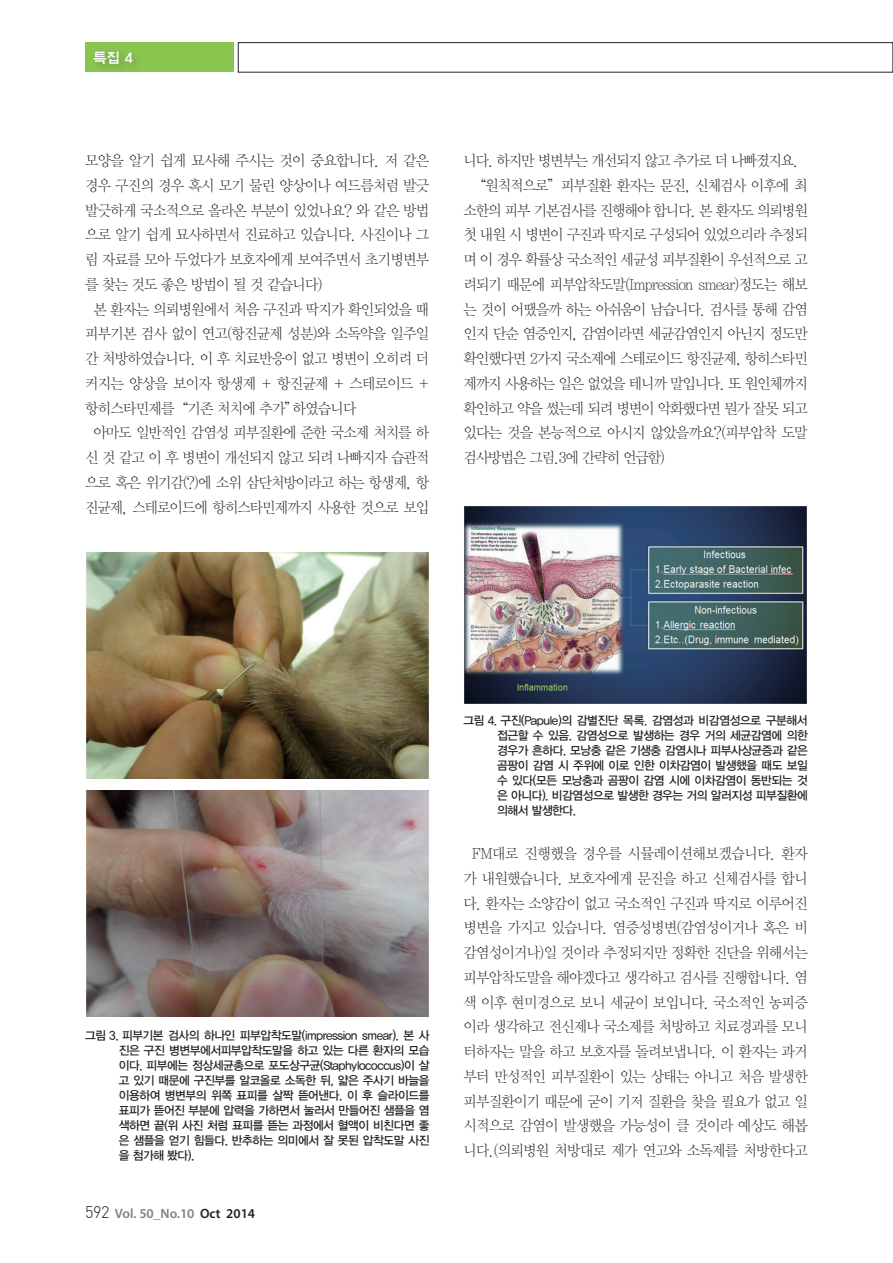
<style>
.page{position:relative;width:893px;height:1263px;background:#fff}
.page>*{position:absolute;margin:0;border:0;box-sizing:border-box;transform-origin:0 0}
.t1{font:15px/24.8px "YDIY Mj O310";letter-spacing:-.05em;color:#231f20;text-align:justify;scale:.95 1}
.t2{font:15px/24.8px "YDIY Mj O310";letter-spacing:-.07em;color:#231f20;text-align:center;scale:.95 1}
.t3{font:14.25px "YDIYGO340";color:#fff}
.t4{font:600 13.5px "Myriad Pro";color:#808285}
.t5{font:12px/15px "YDIYGO330";letter-spacing:-.035em;color:#231f20;text-align:justify}
.s1{font-family:"DIN";font-weight:300;font-size:16.5px;color:#231f20}
.s2{color:#231f20}
</style>
<div class="page">
<div style="left:85px;top:43px;width:149px;height:29px;background:#89c650"></div>
<div style="left:90px;top:46px;width:53px;height:29px;background:#231f20;opacity:.3"></div>
<img style="left:464px;top:506px;width:343px;height:198px">
<img style="left:86px;top:553px;width:343px;height:225px">
<img style="left:86px;top:791px;width:343px;height:225px">
<p class="t3" style="left:94px;top:49px;width:41px">특집 4</p>
<p class="t1" style="left:85px;top:149px;width:364px">모양을 알기 쉽게 묘사해 주시는 것이 중요합니다. 저 같은 경우 구진의 경우 혹시 모기 물린 양상이나 여드름처럼 발긋 발긋하게 국소적으로 올라온 부분이 있었나요? 와 같은 방법 으로 알기 쉽게 묘사하면서 진료하고 있습니다. 사진이나 그 림 자료를 모아 두었다가 보호자에게 보여주면서 초기병변부 를 찾는 것도 좋은 방법이 될 것 같습니다)</p>
<p class="t1" style="left:85px;top:297px;width:364px;text-indent:9px">본 환자는 의뢰병원에서 처음 구진과 딱지가 확인되었을 때 피부기본 검사 없이 연고(항진균제 성분)와 소독약을 일주일 간 처방하였습니다. 이 후 치료반응이 없고 병변이 오히려 더 커지는 양상을 보이자 항생제 + 항진균제 + 스테로이드 + 항히스타민제를“기존 처치에 추가”하였습니다</p>
<p class="t2" style="left:85px;top:421px;width:364px">아마도 일반적인 감염성 피부질환에 준한 국소제 처치를 하 신 것 같고 이 후 병변이 개선되지 않고 되려 나빠지자 습관적 으로 혹은 위기감(?)에 소위 삼단처방이라고 하는 항생제, 항 진균제, 스테로이드에 항히스타민제까지 사용한 것으로 보입</p>
<p class="t2" style="left:463px;top:149px;width:354px">니다. 하지만 병변부는 개선되지 않고 추가로 더 나빠졌지요.</p>
<p class="t1" style="left:463px;top:174px;width:364px;text-indent:9px">“원칙적으로”피부질환 환자는 문진, 신체검사 이후에 최 소한의 피부 기본검사를 진행해야 합니다. 본 환자도 의뢰병원 첫 내원 시 병변이 구진과 딱지로 구성되어 있었으리라 추정되 며 이 경우 확률상 국소적인 세균성 피부질환이 우선적으로 고 려되기 때문에 피부압착도말(Impression smear)정도는 해보 는 것이 어땠을까 하는 아쉬움이 남습니다. 검사를 통해 감염 인지 단순 염증인지, 감염이라면 세균감염인지 아닌지 정도만 확인했다면 2가지 국소제에 스테로이드 항진균제, 항히스타민 제까지 사용하는 일은 없었을 테니까 말입니다. 또 원인체까지 확인하고 약을 썼는데 되려 병변이 악화했다면 뭔가 잘못 되고 있다는 것을 본능적으로 아시지 않았을까요?(피부압착 도말 검사방법은 그림.3에 간략히 언급함)</p>
<p class="t5" style="left:119px;top:1028px;width:312px;text-indent:-34px">그림 3. 피부기본 검사의 하나인 피부압착도말(impression smear). 본 사 진은 구진 병변부에서피부압착도말을 하고 있는 다른 환자의 모습 이다. 피부에는 정상세균총으로 포도상구균(Staphylococcus)이 살 고 있기 때문에 구진부를 알코올로 소독한 뒤, 얇은 주사기 바늘을 이용하여 병변부의 위쪽 표피를 살짝 뜯어낸다. 이 후 슬라이드를 표피가 뜯어진 부분에 압력을 가하면서 눌러서 만들어진 샘플을 염 색하면 끝(위 사진 처럼 표피를 뜯는 과정에서 혈액이 비친다면 좋 은 샘플을 얻기 힘들다. 반추하는 의미에서 잘 못된 압착도말 사진 을 첨가해 봤다).</p>
<p class="t4" style="left:85px;top:1205px;width:172px"><span class="s1">592</span> Vol. 50_No.10 <span class="s2">Oct 2014</span></p>
<p class="t5" style="left:497px;top:713px;width:312px;text-indent:-34px">그림 4. 구진(Papule)의 감별진단 목록. 감염성과 비감염성으로 구분해서 접근할 수 있음. 감염성으로 발생하는 경우 거의 세균감염에 의한 경우가 흔하다. 모낭충 같은 기생충 감염시나 피부사상균증과 같은 곰팡이 감염 시 주위에 이로 인한 이차감염이 발생했을 때도 보일 수 있다(모든 모낭충과 곰팡이 감염 시에 이차감염이 동반되는 것 은 아니다). 비감염성으로 발생한 경우는 거의 알러지성 피부질환에 의해서 발생한다.</p>
<p class="t1" style="left:463px;top:842px;width:364px;text-align:center">FM대로 진행했을 경우를 시뮬레이션해보겠습니다. 환자 가 내원했습니다. 보호자에게 문진을 하고 신체검사를 합니 다. 환자는 소양감이 없고 국소적인 구진과 딱지로 이루어진 병변을 가지고 있습니다. 염증성병변(감염성이거나 혹은 비 감염성이거나)일 것이라 추정되지만 정확한 진단을 위해서는 피부압착도말을 해야겠다고 생각하고 검사를 진행합니다. 염 색 이후 현미경으로 보니 세균이 보입니다. 국소적인 농피증 이라 생각하고 전신제나 국소제를 처방하고 치료경과를 모니 터하자는 말을 하고 보호자를 돌려보냅니다. 이 환자는 과거 부터 만성적인 피부질환이 있는 상태는 아니고 처음 발생한 피부질환이기 때문에 굳이 기저 질환을 찾을 필요가 없고 일 시적으로 감염이 발생했을 가능성이 클 것이라 예상도 해봅 니다.(의뢰병원 처방대로 제가 연고와 소독제를 처방한다고</p>
</div>
